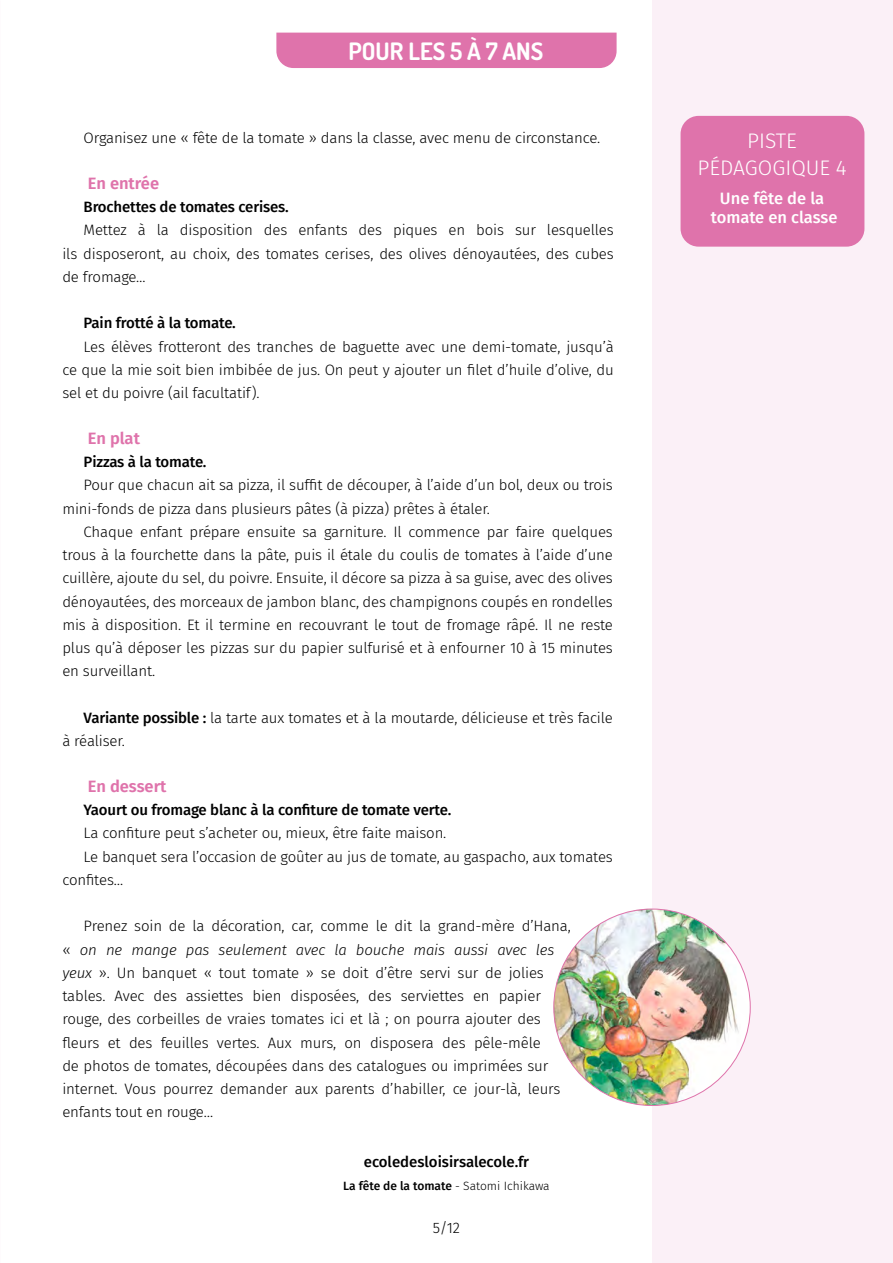
<style>
.page{position:relative;width:893px;height:1263px;background:#fff}
.page>*{position:absolute;margin:0;border:0;box-sizing:border-box;transform-origin:0 0}
.t1{font:700 24px "Dosis";color:#fff}
.t2{font:300 21px/27px "Fira Sans";color:#fff;text-align:center}
.t3{font:500 16.5px/19.8px "Fira Sans";color:#fff;text-align:center}
.t4{font:600 16.5px "Fira Sans";color:#df73ab}
.t5{font:300 15px/23.2px "Fira Sans";letter-spacing:-.01em;color:#000;text-align:justify}
.t6{font:500 15px "Fira Sans";letter-spacing:-.01em;color:#000}
.t7{font:500 12px "Fira Sans";letter-spacing:-.005em;color:#000}
.s1{font-weight:500}
.s2{font-style:italic}
.s3{font-weight:300}
</style>
<div class="page">
<div style="left:652px;top:0;width:241px;height:1263px;background:#fbf0f7"></div>
<div style="left:680px;top:116px;width:184px;height:131px;background:#df73ab;border-radius:18px"></div>
<div style="left:276px;top:33px;width:341px;height:35px;background:#df73ab"></div>
<img style="left:554px;top:909px;width:196px;height:196px;border-radius:98px">
<h1 class="t1" style="left:349px;top:35px;width:196px">POUR LES 5 À 7 ANS</h1>
<p class="t5" style="left:84px;top:126px;width:518px">Organisez une « fête de la tomate » dans la classe, avec menu de circonstance.</p>
<p class="t4" style="left:88px;top:169px;width:73px">En entrée</p>
<p class="t6" style="left:84px;top:195px;width:207px">Brochettes de tomates cerises.</p>
<p class="t5" style="left:62px;top:218px;width:553px;text-indent:21px">Mettez à la disposition des enfants des piques en bois sur lesquelles ils disposeront, au choix, des tomates cerises, des olives dénoyautées, des cubes de fromage…</p>
<p class="t6" style="left:84px;top:311px;width:154px">Pain frotté à la tomate.</p>
<p class="t5" style="left:62px;top:335px;width:553px;text-indent:21px">Les élèves frotteront des tranches de baguette avec une demi-tomate, jusqu’à ce que la mie soit bien imbibée de jus. On peut y ajouter un filet d’huile d’olive, du sel et du poivre (ail facultatif).</p>
<p class="t4" style="left:88px;top:424px;width:54px">En plat</p>
<p class="t6" style="left:84px;top:450px;width:124px">Pizzas à la tomate.</p>
<p class="t5" style="left:62px;top:473px;width:552px;text-indent:21px">Pour que chacun ait sa pizza, il suffit de découper, à l’aide d’un bol, deux ou trois mini-fonds de pizza dans plusieurs pâtes (à pizza) prêtes à étaler.</p>
<p class="t5" style="left:62px;top:520px;width:552px;text-indent:21px">Chaque enfant prépare ensuite sa garniture. Il commence par faire quelques trous à la fourchette dans la pâte, puis il étale du coulis de tomates à l’aide d’une cuillère, ajoute du sel, du poivre. Ensuite, il décore sa pizza à sa guise, avec des olives dénoyautées, des morceaux de jambon blanc, des champignons coupés en rondelles mis à disposition. Et il termine en recouvrant le tout de fromage râpé. Il ne reste plus qu’à déposer les pizzas sur du papier sulfurisé et à enfourner 10 à 15 minutes en surveillant.</p>
<p class="t5" style="left:62px;top:706px;width:552px;text-indent:21px"><span class="s1">Variante possible :</span> la tarte aux tomates et à la moutarde, délicieuse et très facile à réaliser.</p>
<p class="t4" style="left:88px;top:772px;width:80px">En dessert</p>
<p class="t6" style="left:84px;top:798px;width:369px">Yaourt ou fromage blanc à la confiture de tomate verte.</p>
<p class="t5" style="left:84px;top:821px;width:364px">La confiture peut s’acheter ou, mieux, être faite maison.</p>
<p class="t5" style="left:84px;top:845px;width:531px">Le banquet sera l’occasion de goûter au jus de tomate, au gaspacho, aux tomates</p>
<p class="t5" style="left:62px;top:868px;width:62px">confites…</p>
<p class="t5" style="left:62px;top:914px;width:510px;text-align:left;text-indent:21px">Prenez soin de la décoration, car, comme le dit la grand-mère d’Hana, « <span class="s2">on ne mange pas seulement avec la bouche mais aussi avec les yeux</span> ». Un banquet « tout tomate » se doit d’être servi sur de jolies tables. Avec des assiettes bien disposées, des serviettes en papier rouge, des corbeilles de vraies tomates ici et là ; on pourra ajouter des fleurs et des feuilles vertes. Aux murs, on disposera des pêle-mêle<br>de photos de tomates, découpées dans des catalogues ou imprimées sur internet. Vous pourrez demander aux parents d’habiller, ce jour-là, leurs enfants tout en rouge…</p>
<p class="t6" style="left:364px;top:1150px;width:167px">ecoledesloisirsalecole.fr</p>
<p class="t7" style="left:343px;top:1176px;width:208px">La fête de la tomate <span class="s3">- Satomi Ichikawa</span></p>
<p class="t5" style="left:433px;top:1216px;width:29px">5/12</p>
<h2 class="t2" style="left:697px;top:127px;width:151px">PISTE<br>PÉDAGOGIQUE 4</h2>
<p class="t3" style="left:711px;top:187px;width:128px">Une fête de la tomate en classe</p>
</div>
